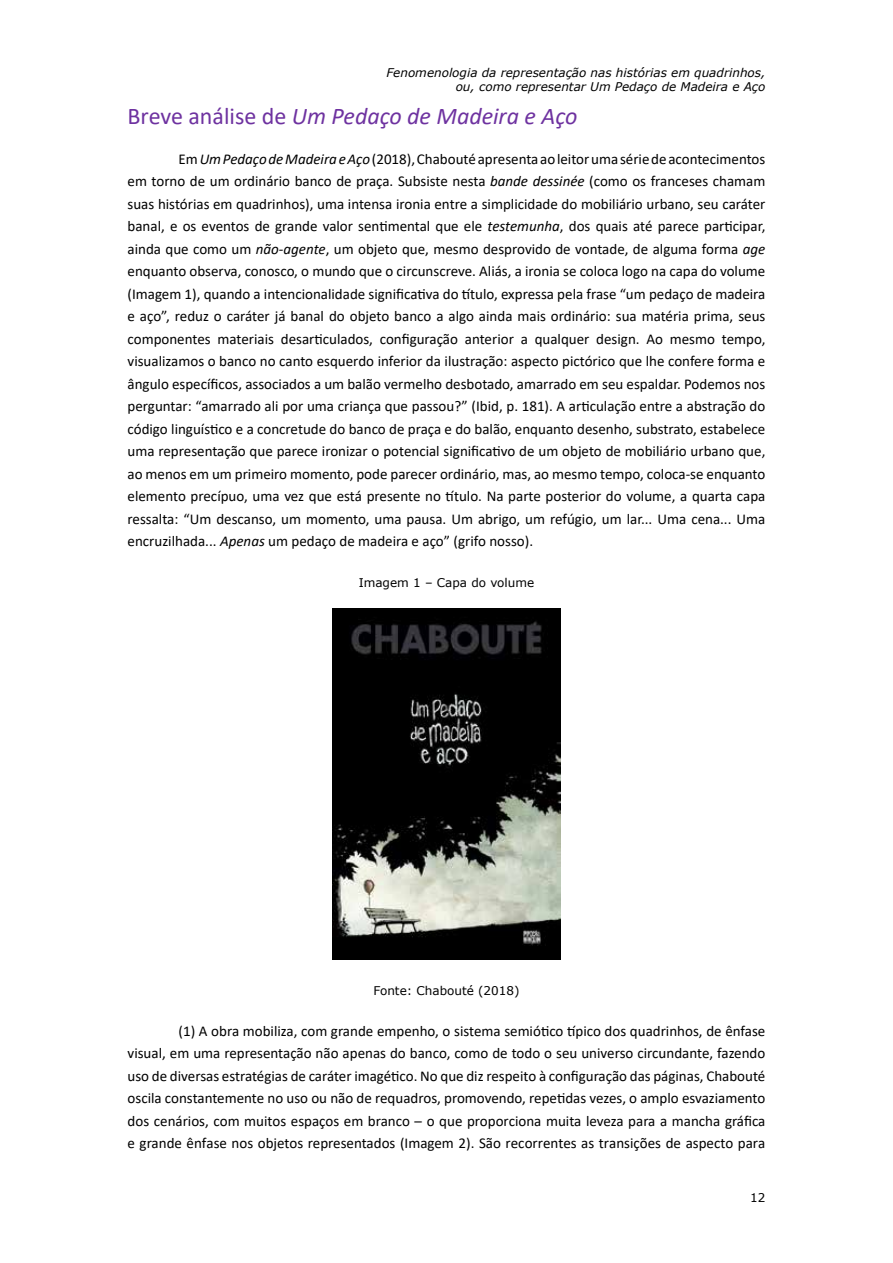
<style>
.page{position:relative;width:893px;height:1263px;background:#fff}
.page>*{position:absolute;margin:0;border:0;box-sizing:border-box;transform-origin:0 0}
.t1{font:italic 24px "Calibri";color:#6e32a0}
.t2{font:15px/22.5px "Calibri";color:#000;text-align:justify}
.t3{font:italic 12px/14.4px "Verdana";color:#000;text-align:right}
.t4{font:12px "Verdana";color:#000}
.s1{font-style:normal}
.s2{font-style:italic}
</style>
<div class="page">
<img style="left:332px;top:608px;width:229px;height:351px">
<p class="t3" style="left:386px;top:65px;width:381px">Fenomenologia da representação nas histórias em quadrinhos, ou, como representar Um Pedaço de Madeira e Aço</p>
<h1 class="t1" style="left:128px;top:100px;width:451px"><span class="s1">Breve análise de</span> Um Pedaço de Madeira e Aço</h1>
<p class="t2" style="left:128px;top:147px;width:639px;text-indent:51px">Em <span class="s2">Um Pedaço de Madeira e Aço</span> (2018), Chabouté apresenta ao leitor uma série de acontecimentos em torno de um ordinário banco de praça. Subsiste nesta <span class="s2">bande dessinée</span> (como os franceses chamam suas histórias em quadrinhos), uma intensa ironia entre a simplicidade do mobiliário urbano, seu caráter banal, e os eventos de grande valor sentimental que ele <span class="s2">testemunha</span>, dos quais até parece participar, ainda que como um <span class="s2">não-agente</span>, um objeto que, mesmo desprovido de vontade, de alguma forma <span class="s2">age </span>enquanto observa, conosco, o mundo que o circunscreve. Aliás, a ironia se coloca logo na capa do volume (Imagem 1), quando a intencionalidade significativa do título, expressa pela frase “um pedaço de madeira e aço”, reduz o caráter já banal do objeto banco a algo ainda mais ordinário: sua matéria prima, seus componentes materiais desarticulados, configuração anterior a qualquer design. Ao mesmo tempo, visualizamos o banco no canto esquerdo inferior da ilustração: aspecto pictórico que lhe confere forma e ângulo específicos, associados a um balão vermelho desbotado, amarrado em seu espaldar. Podemos nos perguntar: “amarrado ali por uma criança que passou?” (Ibid, p. 181). A articulação entre a abstração do código linguístico e a concretude do banco de praça e do balão, enquanto desenho, substrato, estabelece uma representação que parece ironizar o potencial significativo de um objeto de mobiliário urbano que, ao menos em um primeiro momento, pode parecer ordinário, mas, ao mesmo tempo, coloca-se enquanto elemento precípuo, uma vez que está presente no título. Na parte posterior do volume, a quarta capa ressalta: “Um descanso, um momento, uma pausa. Um abrigo, um refúgio, um lar... Uma cena... Uma encruzilhada... <span class="s2">Apenas</span> um pedaço de madeira e aço” (grifo nosso).</p>
<p class="t4" style="left:359px;top:574px;width:177px">Imagem 1 – Capa do volume</p>
<p class="t4" style="left:373px;top:983px;width:148px">Fonte: Chabouté (2018)</p>
<p class="t2" style="left:128px;top:1019px;width:639px;text-indent:51px">(1) A obra mobiliza, com grande empenho, o sistema semiótico típico dos quadrinhos, de ênfase visual, em uma representação não apenas do banco, como de todo o seu universo circundante, fazendo uso de diversas estratégias de caráter imagético. No que diz respeito à configuração das páginas, Chabouté oscila constantemente no uso ou não de requadros, promovendo, repetidas vezes, o amplo esvaziamento dos cenários, com muitos espaços em branco – o que proporciona muita leveza para a mancha gráfica e grande ênfase nos objetos representados (Imagem 2). São recorrentes as transições de aspecto para</p>
<p class="t4" style="left:750px;top:1189px;width:17px">12</p>
</div>
